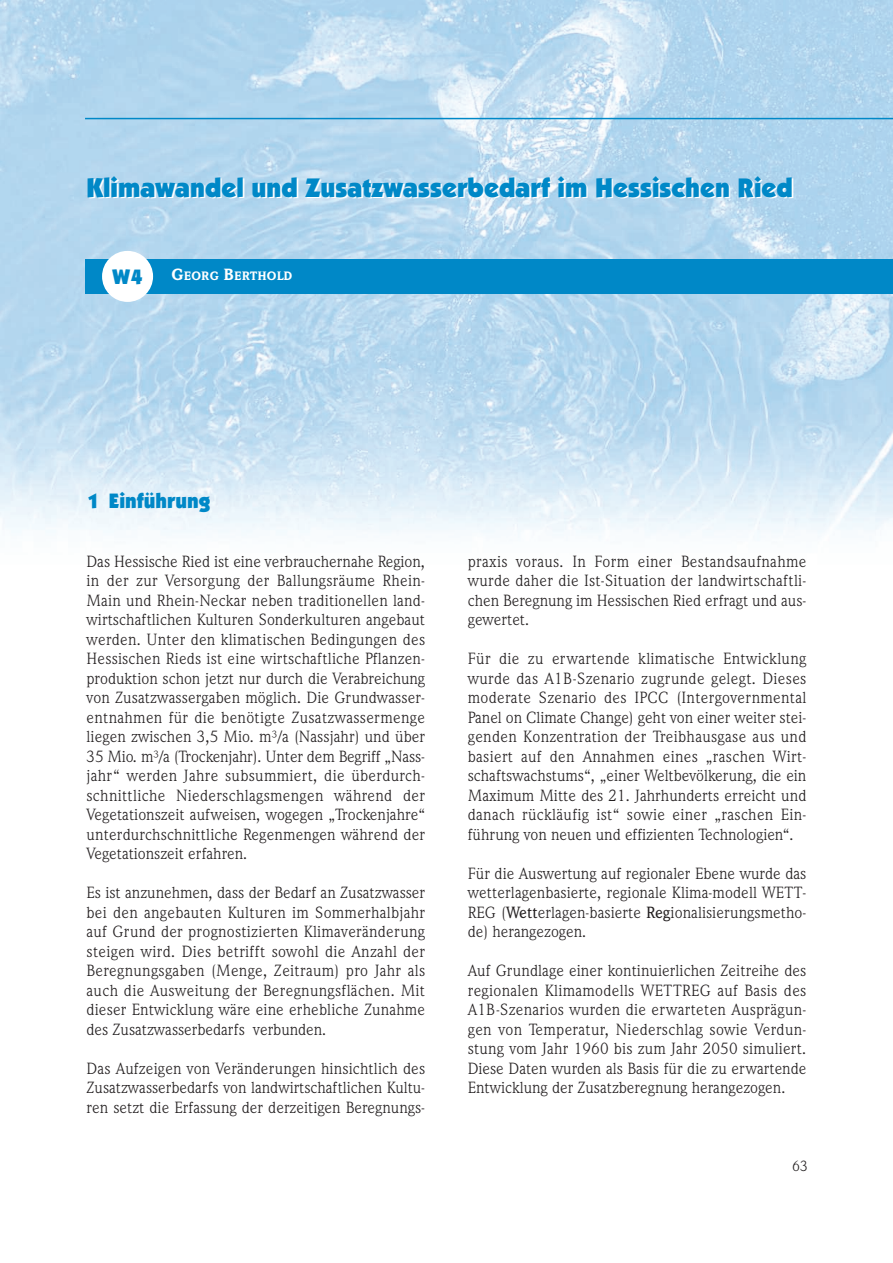
<style>
.page{position:relative;width:893px;height:1263px;background:#fff}
.page>*{position:absolute;margin:0;border:0;box-sizing:border-box;transform-origin:0 0}
.t1{font:900 27px "Itc Kabel";color:#0088c7}
.t2{font:900 21px "Itc Kabel";color:#0088c7}
.t3{font:16.5px/19.5px "Weidemann IT Cby BT";letter-spacing:-.005em;color:#231f20;text-align:justify}
.t4{font:15px "Weidemann IT Cby BT";color:#231f20}
.t5{font:900 12.3px "Weidemann IT Cby BT";color:#fff}
.s1{font-size:16.5px}
.s2{font-weight:500}
</style>
<div class="page">
<img style="left:0;top:0;width:893px;height:541px">
<hr style="left:85px;top:118px;width:808px;height:1px;background:#0088c7">
<div style="left:85px;top:259px;width:808px;height:34px;background:#0088c7"></div>
<div style="left:102px;top:251px;width:51px;height:51px;background:#fff;border-radius:50%"></div>
<h1 class="t1" style="left:87px;top:177px;width:708px">Klimawandel und Zusatzwasserbedarf im Hessischen Ried</h1>
<p class="t2" style="left:112px;top:269px;width:32px">W4</p>
<p class="t5" style="left:172px;top:272px;width:122px"><span class="s1">G</span>EORG <span class="s1">B</span>ERTHOLD</p>
<p class="t2" style="left:88px;top:493px;width:124px">1 Einführung</p>
<p class="t3" style="left:87px;top:553px;width:340px">Das Hessische Ried ist eine verbrauchernahe Region, in der zur Versorgung der Ballungsräume Rhein-Main und Rhein-Neckar neben traditionellen land&shy;wirtschaftlichen Kulturen Sonderkulturen angebaut werden. Unter den klimatischen Bedingungen des Hessischen Rieds ist eine wirtschaftliche Pflanzen&shy;produktion schon jetzt nur durch die Verabreichung von Zusatzwassergaben möglich. Die Grundwasser&shy;entnahmen für die benötigte Zusatzwassermenge liegen zwischen 3,5 Mio. m³/a (Nassjahr) und über 35 Mio. m³/a (Trockenjahr). Unter dem Begriff „Nass&shy;jahr“ werden Jahre subsummiert, die überdurch&shy;schnittliche Niederschlagsmengen während der Vegetationszeit aufweisen, wogegen „Trockenjahre“ unterdurchschnittliche Regenmengen während der Vegetationszeit erfahren.</p>
<p class="t3" style="left:87px;top:884px;width:340px">Es ist anzunehmen, dass der Bedarf an Zusatzwasser bei den angebauten Kulturen im Sommerhalbjahr auf Grund der prognostizierten Klimaveränderung steigen wird. Dies betrifft sowohl die Anzahl der Beregnungsgaben (Menge, Zeitraum) pro Jahr als auch die Ausweitung der Beregnungsflächen. Mit dieser Entwicklung wäre eine erhebliche Zunahme des Zusatzwasserbedarfs verbunden.</p>
<p class="t3" style="left:87px;top:1060px;width:340px">Das Aufzeigen von Veränderungen hinsichtlich des Zusatzwasserbedarfs von landwirtschaftlichen Kultu&shy;ren setzt die Erfassung der derzeitigen Beregnungs-</p>
<p class="t3" style="left:468px;top:553px;width:340px">praxis voraus. In Form einer Bestandsaufnahme wurde daher die Ist-Situation der landwirtschaftli&shy;chen Beregnung im Hessischen Ried erfragt und aus&shy;gewertet.</p>
<p class="t3" style="left:468px;top:650px;width:340px">Für die zu erwartende klimatische Entwicklung wurde das A1B-Szenario zugrunde gelegt. Dieses moderate Szenario des IPCC (Intergovernmental Panel on Climate Change) geht von einer weiter stei&shy;genden Konzentration der Treibhausgase aus und basiert auf den Annahmen eines „raschen Wirt&shy;schaftswachstums“, „einer Weltbevölkerung, die ein Maximum Mitte des 21. Jahrhunderts erreicht und danach rückläufig ist“ sowie einer „raschen Ein&shy;führung von neuen und effizienten Technologien“.</p>
<p class="t3" style="left:468px;top:865px;width:340px">Für die Auswertung auf regionaler Ebene wurde das wetterlagenbasierte, regionale Klima-modell WETT-REG (<span class="s2">Wett</span>erlagen-basierte <span class="s2">Reg</span>ionalisierungsmetho&shy;de) herangezogen.</p>
<p class="t3" style="left:468px;top:962px;width:340px">Auf Grundlage einer kontinuierlichen Zeitreihe des regionalen Klimamodells WETTREG auf Basis des A1B-Szenarios wurden die erwarteten Ausprägun&shy;gen von Temperatur, Niederschlag sowie Verdun&shy;stung vom Jahr 1960 bis zum Jahr 2050 simuliert.<br>Diese Daten wurden als Basis für die zu erwartende Entwicklung der Zusatzberegnung herangezogen.</p>
<p class="t4" style="left:792px;top:1161px;width:17px">63</p>
</div>
